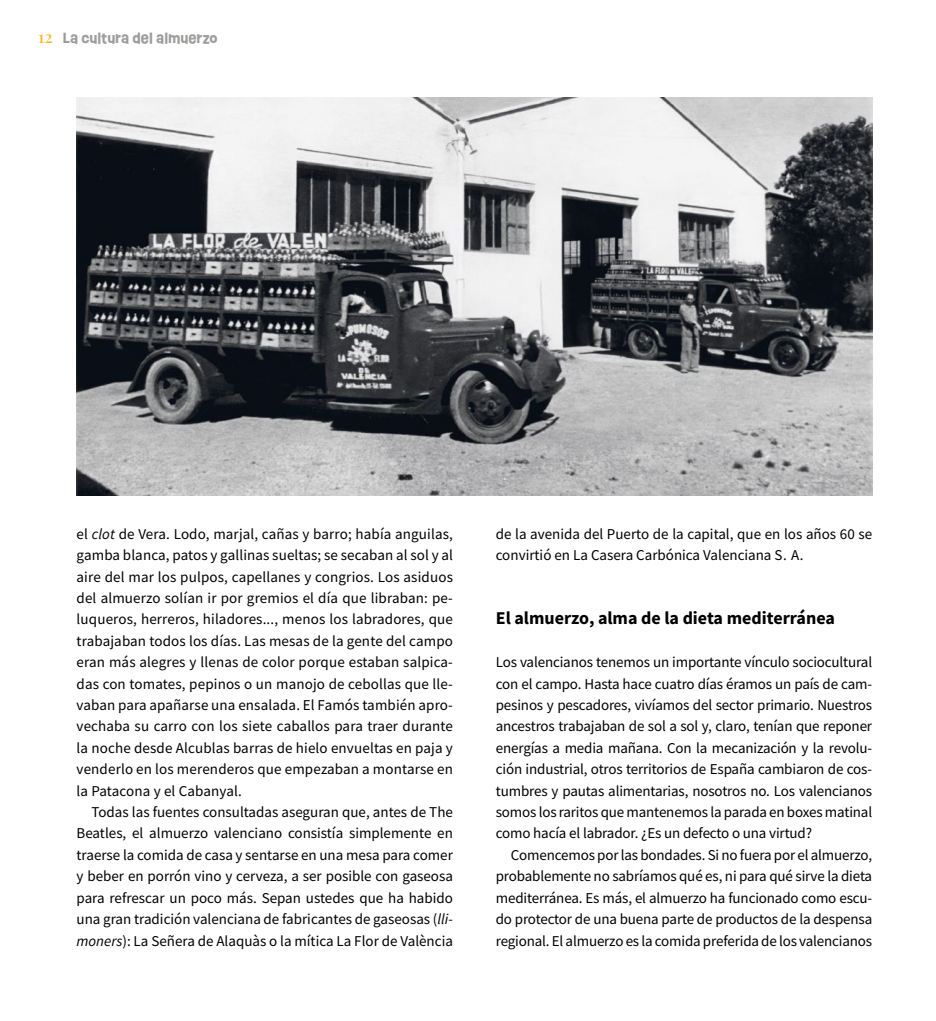
<style>
.page{position:relative;width:936px;height:1021px;background:#fff}
.page>*{position:absolute;margin:0;border:0;box-sizing:border-box;transform-origin:0 0}
.Títol_1{font:700 18px "Source Sans Pro";color:#000}
.Text_2_cast{font:15px/21.5px "Source Sans Pro";color:#000;text-align:justify}
.Text_1_cast{font:15px/21.5px "Source Sans Pro";letter-spacing:-.01em;color:#000;text-align:justify}
.t1{font:700 13.5px "Ruddy";color:#9d9d9c}
.s1{font-family:"Playfair Display";font-weight:400;font-size:16.5px;color:#fab522}
.s2{font-style:italic}
.s3{font-style:inherit}
</style>
<div class="page">
<img style="left:77px;top:98px;width:795px;height:398px">
<p class="t1" style="left:38px;top:28px;width:181px"><span class="s1">12</span> La cultura del almuerzo</p>
<p class="Text_2_cast" style="left:77px;top:523px;width:378px">el <span class="s2">clot</span> de Vera. Lodo, marjal, cañas y barro; había anguilas, gamba blanca, patos y gallinas sueltas; se secaban al sol y al aire del mar los pulpos, capellanes y congrios. Los asiduos del almuerzo solían ir por gremios el día que libraban: pe&shy;luqueros, herreros, hiladores..., menos los labradores, que trabajaban todos los días. Las mesas de la gente del campo eran más alegres y llenas de color porque estaban salpica&shy;das con tomates, pepinos o un manojo de cebollas que lle&shy;vaban para apañarse una ensalada. El Famós también apro&shy;vechaba su carro con los siete caballos para traer durante la noche desde Alcublas barras de hielo envueltas en paja y venderlo en los merenderos que empezaban a montarse en la Patacona y el Cabanyal.</p>
<p class="Text_2_cast" style="left:77px;top:801px;width:378px;text-indent:15px">Todas las fuentes consultadas aseguran que, antes de The Beatles, el almuerzo valenciano consistía simplemente en traerse la comida de casa y sentarse en una mesa para comer y beber en porrón vino y cerveza, a ser posible con gaseosa para refrescar un poco más. Sepan ustedes que ha habido una gran tradición valenciana de fabricantes de gaseosas (<span class="s2">lli&shy;moners</span>): La Señera de Alaquàs o la mítica La Flor de València</p>
<p class="Text_2_cast" style="left:495px;top:523px;width:378px">de la avenida del Puerto de la capital, que en los años 60 se convirtió en La Casera Carbónica Valenciana <span class="s3">S. A</span>.</p>
<p class="Títol_1" style="left:495px;top:606px;width:340px">El almuerzo, alma de la dieta mediterránea</p>
<p class="Text_1_cast" style="left:495px;top:651px;width:378px">Los valencianos tenemos un importante vínculo sociocultural con el campo. Hasta hace cuatro días éramos un país de cam&shy;pesinos y pescadores, vivíamos del sector primario. Nuestros ancestros trabajaban de sol a sol y, claro, tenían que reponer energías a media mañana. Con la mecanización y la revolu&shy;ción industrial, otros territorios de España cambiaron de cos&shy;tumbres y pautas alimentarias, nosotros no. Los valencianos somos los raritos que mantenemos la parada en boxes matinal como hacía el labrador. ¿Es un defecto o una virtud?</p>
<p class="Text_2_cast" style="left:495px;top:844px;width:378px;text-indent:15px">Comencemos por las bondades. Si no fuera por el almuerzo, probablemente no sabríamos qué es, ni para qué sirve la dieta mediterránea. Es más, el almuerzo ha funcionado como escu&shy;do protector de una buena parte de productos de la despensa regional. El almuerzo es la comida preferida de los valencianos</p>
</div>
